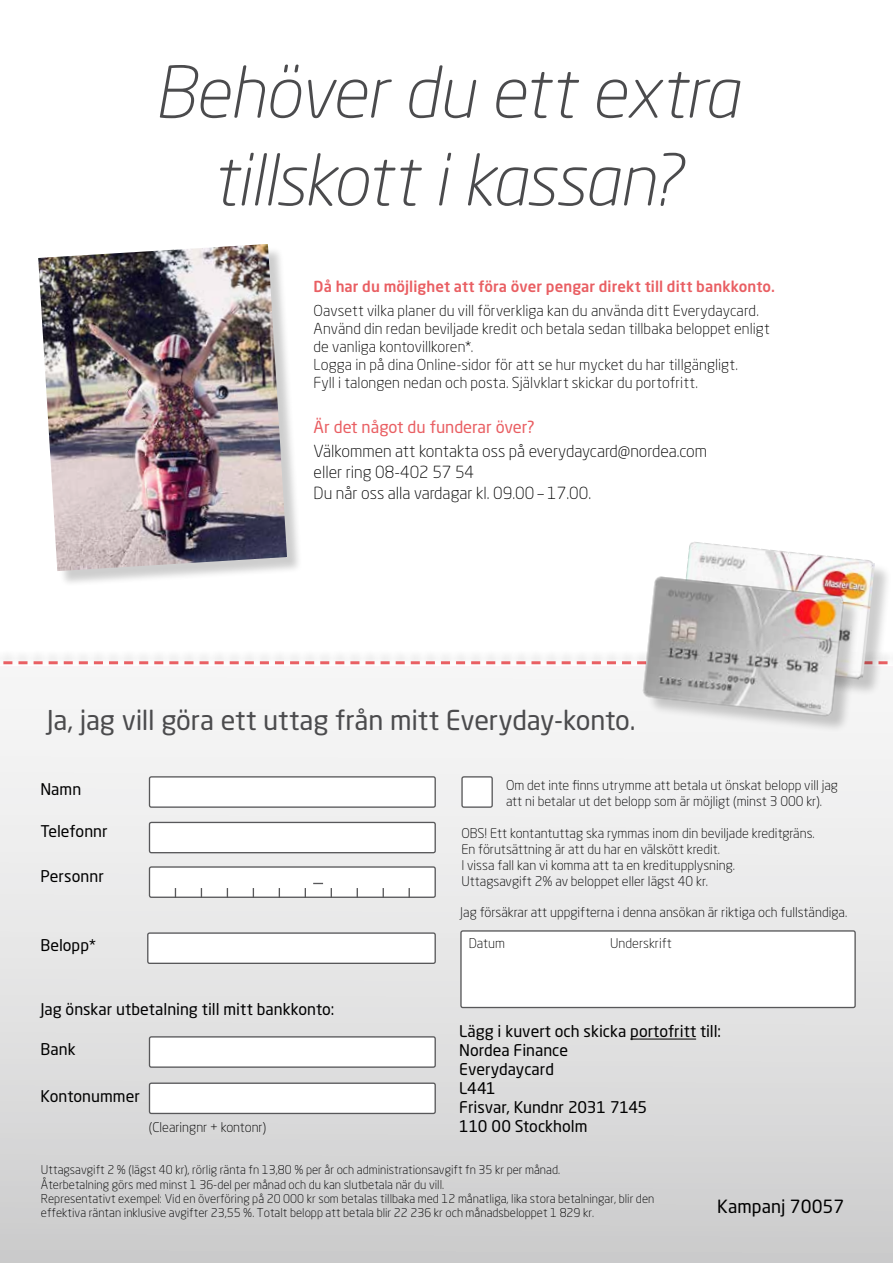
<style>
.page{position:relative;width:893px;height:1263px;background:#fff}
.page>*{position:absolute;margin:0;border:0;box-sizing:border-box;transform-origin:0 0}
.t1{font:italic 300 70.5px/87.8px "Neo Sans Pro";letter-spacing:-.025em;color:#4b4b4d;text-align:center}
.t2{font:27px "Neo Sans Pro";letter-spacing:-.01em;color:#4b4b4d}
.t3{font:18px "Neo Sans Pro";color:#000}
.t4{font:300 16.5px/21px "Neo Sans Pro";color:#000}
.t5{font:16.5px "Neo Sans Pro";color:#e95f63}
.t6{font:15.9px/19px "Neo Sans Pro";color:#000}
.t7{font:300 15px/18px "Neo Sans Pro";letter-spacing:.005em;color:#000}
.t8{font:500 15px "Neo Sans Pro";letter-spacing:.005em;color:#e95f63}
.t9{font:300 13.35px/15.9px "Neo Sans Pro";color:#000}
.t10{font:300 12px/14.4px "Neo Sans Pro";color:#000}
</style>
<div class="page">
<svg style="left:0;top:709px;width:893px;height:554px"></svg>
<div style="left:148px;top:933px;width:287px;height:30px;background:#fff;border-radius:2px"></div>
<div style="left:147px;top:932px;width:289px;height:32px;border:1px solid #58585a;border-radius:2px"></div>
<div style="left:461px;top:931px;width:394px;height:76px;background:#fff;border-radius:2px"></div>
<div style="left:460px;top:930px;width:396px;height:78px;border:1px solid #58585a;border-radius:2px"></div>
<div style="left:149px;top:1037px;width:286px;height:30px;background:#fff;border-radius:2px"></div>
<div style="left:149px;top:1036px;width:287px;height:32px;border:1px solid #58585a;border-radius:2px"></div>
<div style="left:149px;top:1083px;width:286px;height:30px;background:#fff;border-radius:2px"></div>
<div style="left:149px;top:1082px;width:287px;height:32px;border:1px solid #58585a;border-radius:2px"></div>
<div style="left:462px;top:777px;width:30px;height:30px;background:#fff;border-radius:2px"></div>
<div style="left:461px;top:776px;width:32px;height:32px;border:1px solid #58585a;border-radius:2px"></div>
<div style="left:149px;top:777px;width:286px;height:30px;background:#fff;border-radius:2px"></div>
<div style="left:149px;top:776px;width:287px;height:32px;border:1px solid #58585a;border-radius:2px"></div>
<div style="left:149px;top:822px;width:286px;height:31px;background:#fff;border-radius:2px"></div>
<div style="left:149px;top:822px;width:287px;height:31px;border:1px solid #58585a;border-radius:2px"></div>
<div style="left:149px;top:867px;width:286px;height:30px;background:#fff;border-radius:2px"></div>
<div style="left:149px;top:866px;width:287px;height:32px;border:1px solid #58585a;border-radius:2px"></div>
<hr style="left:630px;top:1038px;width:66px;height:1px;background:#000">
<div style="left:0;top:649px;width:893px;height:19px;background:#f9f8f8"></div>
<svg style="left:3px;top:661px;width:635px;height:3px"></svg>
<div style="left:681px;top:546px;width:211px;height:151px;background:#000;opacity:.2"></div>
<img style="left:681px;top:542px;width:194px;height:138px">
<div style="left:647px;top:580px;width:215px;height:153px;background:#000;opacity:.2"></div>
<img style="left:638px;top:570px;width:212px;height:153px">
<div style="left:40px;top:246px;width:263px;height:341px;background:#000;opacity:.2"></div>
<img style="left:38px;top:244px;width:249px;height:327px">
<h1 class="t1" style="left:154px;top:48px;width:586px">Behöver du ett extra tillskott i kassan?</h1>
<p class="t8" style="left:314px;top:277px;width:463px">Då har du möjlighet att föra över pengar direkt till ditt bankkonto.</p>
<p class="t7" style="left:314px;top:301px;width:458px">Oavsett vilka planer du vill förverkliga kan du använda ditt Everydaycard.<br>Använd din redan beviljade kredit och betala sedan tillbaka beloppet enligt de vanliga kontovillkoren*.<br>Logga in på dina Online-sidor för att se hur mycket du har tillgängligt.<br>Fyll i talongen nedan och posta. Självklart skickar du portofritt.</p>
<p class="t5" style="left:314px;top:416px;width:223px">Är det något du funderar över?</p>
<p class="t4" style="left:314px;top:440px;width:395px">Välkommen att kontakta oss på everydaycard@nordea.com eller ring 08-402 57 54<br>Du når oss alla vardagar kl. 09.00 – 17.00.</p>
<h2 class="t2" style="left:47px;top:703px;width:590px">Ja, jag vill göra ett uttag från mitt Everyday-konto.</h2>
<p class="t6" style="left:40px;top:780px;width:42px">Namn</p>
<p class="t6" style="left:40px;top:822px;width:69px">Telefonnr</p>
<p class="t6" style="left:40px;top:866px;width:65px">Personnr</p>
<p class="t6" style="left:40px;top:935px;width:57px">Belopp*</p>
<p class="t6" style="left:40px;top:1000px;width:295px">Jag önskar utbetalning till mitt bankkonto:</p>
<p class="t9" style="left:506px;top:777px;width:333px">Om det inte finns utrymme att betala ut önskat belopp vill jag att ni betalar ut det belopp som är möjligt (minst 3 000 kr).</p>
<p class="t9" style="left:461px;top:825px;width:355px">OBS! Ett kontantuttag ska rymmas inom din beviljade kreditgräns.<br>En förutsättning är att du har en välskött kredit.<br>I vissa fall kan vi komma att ta en kreditupplysning.<br>Uttagsavgift 2% av beloppet eller lägst 40 kr.</p>
<p class="t9" style="left:460px;top:904px;width:388px">Jag försäkrar att uppgifterna i denna ansökan är riktiga och fullständiga.</p>
<p class="t9" style="left:469px;top:935px;width:38px">Datum</p>
<p class="t9" style="left:610px;top:935px;width:63px">Underskrift</p>
<p class="t6" style="left:459px;top:1021px;width:263px">Lägg i kuvert och skicka portofritt till:<br>Nordea Finance<br>Everydaycard<br>L441<br>Frisvar, Kundnr 2031 7145<br>110 00 Stockholm</p>
<p class="t10" style="left:41px;top:1162px;width:615px">Uttagsavgift 2 % (lägst 40 kr), rörlig ränta fn 13,80 % per år och administrationsavgift fn 35 kr per månad.<br>Återbetalning görs med minst 1 36-del per månad och du kan slutbetala när du vill.<br>Representativt exempel: Vid en överföring på 20 000 kr som betalas tillbaka med 12 månatliga, lika stora betalningar, blir den effektiva räntan inklusive avgifter 23,55 %. Totalt belopp att betala blir 22 236 kr och månadsbeloppet 1 829 kr.</p>
<p class="t6" style="left:40px;top:1040px;width:37px">Bank</p>
<p class="t6" style="left:40px;top:1086px;width:101px">Kontonummer</p>
<p class="t9" style="left:149px;top:1119px;width:119px">(Clearingnr + kontonr)</p>
<h3 class="t3" style="left:717px;top:1195px;width:129px">Kampanj 70057</h3>
</div>
